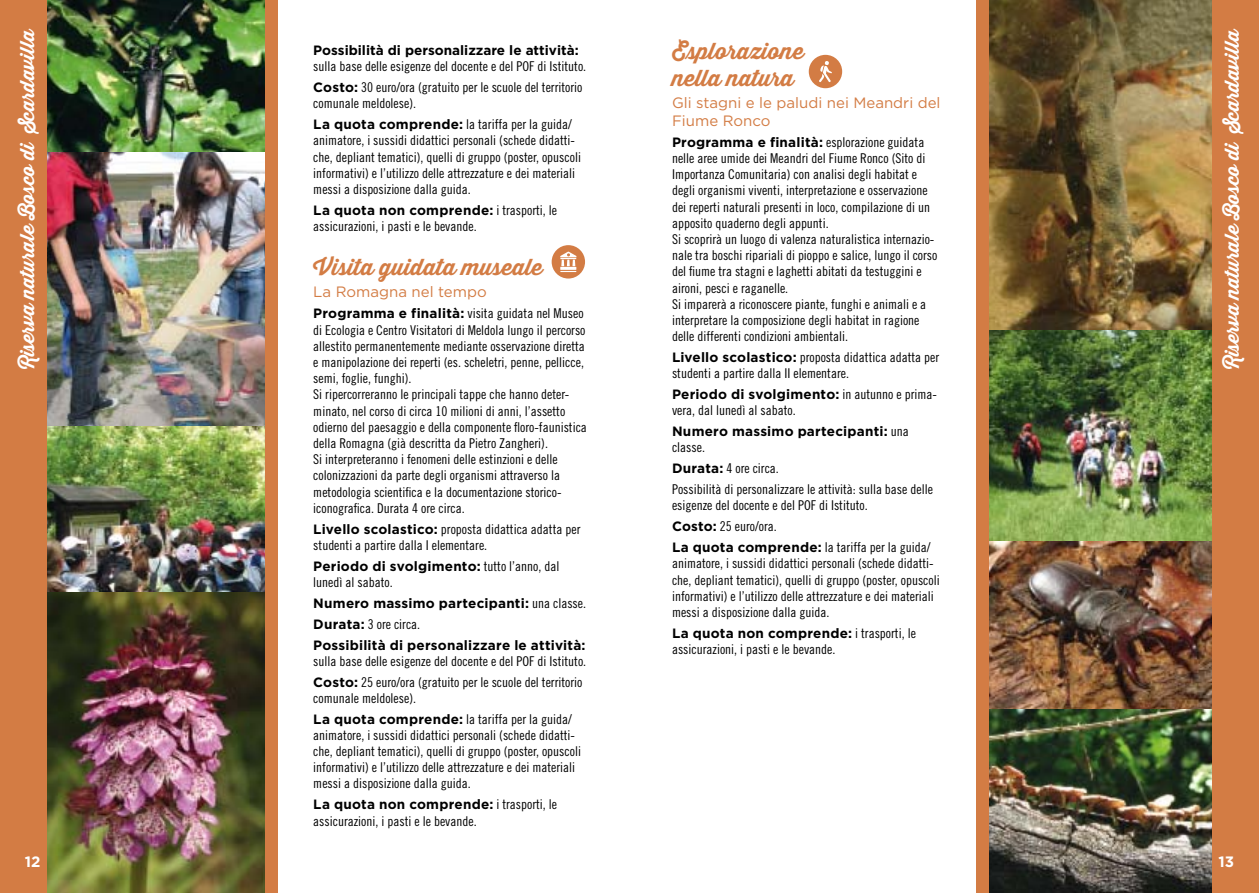
<style>
.page{position:relative;width:1259px;height:893px;background:#fff}
.page>*{position:absolute;margin:0;border:0;box-sizing:border-box;transform-origin:0 0}
.scardavilla_titoli{font:700 22.5px "Thirsty Script";color:#d37c44}
.contenuti{font:700 19.5px "Thirsty Script";color:#fff}
.scardavilla_sottotit{font:15px/18px "Gotham";color:#d37c44}
.t1{font:700 15px "Gotham";color:#fff}
.contenuti-2{font:13.5px/16.2px "Trade Gothic LT Std Cn 18";color:#000}
.no_a_capo{font:13.5px/16.2px "Trade Gothic LT Std Cn 18";color:#000}
.contenuti-3{font:700 13.5px/16.2px "Gotham";letter-spacing:.015em;color:#000}
.titoli_verticali{font:700 13.35px "Gotham";color:#fff}
.s1{font-family:"Gotham";font-weight:700}
.s2{font-family:"Trade Gothic LT Std Cn 18";font-weight:400}
</style>
<div class="page">
<img style="left:989px;top:540px;width:223px;height:169px">
<img style="left:47px;top:152px;width:218px;height:274px">
<img style="left:989px;top:330px;width:223px;height:210px">
<img style="left:47px;top:426px;width:218px;height:167px">
<img style="left:47px;top:0;width:218px;height:152px">
<img style="left:47px;top:593px;width:218px;height:300px">
<img style="left:989px;top:709px;width:223px;height:184px">
<img style="left:989px;top:0;width:223px;height:330px">
<div style="left:0;top:0;width:47px;height:893px;background:#d37c44"></div>
<div style="left:1212px;top:0;width:47px;height:893px;background:#d37c44"></div>
<div style="left:265px;top:0;width:13px;height:893px;background:#d37c44"></div>
<div style="left:976px;top:0;width:13px;height:893px;background:#d37c44"></div>
<div style="left:551px;top:245px;width:34px;height:34px;background:#d37c44;border-radius:50%"></div>
<svg style="left:560px;top:252px;width:16px;height:20px"></svg>
<div style="left:809px;top:55px;width:33px;height:33px;background:#d37c44;border-radius:50%"></div>
<svg style="left:819px;top:61px;width:13px;height:21px"></svg>
<p class="contenuti" style="left:12px;top:369px;width:343px;rotate:-90deg">Riserva naturale Bosco di Scardavilla</p>
<p class="contenuti" style="left:1217px;top:369px;width:343px;rotate:-90deg">Riserva naturale Bosco di Scardavilla</p>
<p class="titoli_verticali" style="left:11px;top:352px;width:320px;rotate:-90deg">RISERVA NATURALE BOSCO DI SCARDAVILLA</p>
<p class="scardavilla_titoli" style="left:672px;top:34px;width:133px">Esplorazione</p>
<p class="scardavilla_titoli" style="left:672px;top:61px;width:123px">nella natura</p>
<p class="scardavilla_sottotit" style="left:672px;top:93px;width:270px">Gli stagni e le paludi nei Meandri del<br>Fiume Ronco</p>
<p class="contenuti-2" style="left:672px;top:134px;width:259px"><span class="s1">Programma e finalità:</span> esplorazione guidata nelle aree umide dei Meandri del Fiume Ronco (Sito di Importanza Comunitaria) con analisi degli habitat e degli organismi viventi, interpretazione e osservazione dei reperti naturali presenti in loco, compilazione di un apposito quaderno degli appunti.</p>
<p class="no_a_capo" style="left:672px;top:231px;width:267px">Si scoprirà un luogo di valenza naturalistica internazio&shy;nale tra boschi ripariali di pioppo e salice, lungo il corso del fiume tra stagni e laghetti abitati da testuggini e aironi, pesci e raganelle.</p>
<p class="no_a_capo" style="left:672px;top:296px;width:256px">Si imparerà a riconoscere piante, funghi e animali e a interpretare la composizione degli habitat in ragione delle differenti condizioni ambientali.</p>
<p class="contenuti-2" style="left:672px;top:349px;width:269px"><span class="s1">Livello scolastico:</span> proposta didattica adatta per studenti a partire dalla II elementare.</p>
<p class="contenuti-2" style="left:672px;top:386px;width:266px"><span class="s1">Periodo di svolgimento:</span> in autunno e prima&shy;vera, dal lunedì al sabato.</p>
<p class="contenuti-3" style="left:672px;top:423px;width:238px">Numero massimo partecipanti: <span class="s2">una classe.</span></p>
<p class="contenuti-2" style="left:672px;top:460px;width:108px"><span class="s1">Durata:</span> 4 ore circa.</p>
<p class="contenuti-2" style="left:672px;top:481px;width:262px">Possibilità di personalizzare le attività: sulla base delle esigenze del docente e del POF di Istituto.</p>
<p class="contenuti-2" style="left:672px;top:518px;width:106px"><span class="s1">Costo:</span> 25 euro/ora.</p>
<p class="contenuti-2" style="left:672px;top:539px;width:269px"><span class="s1">La quota comprende:</span> la tariffa per la guida/ animatore, i sussidi didattici personali (schede didatti&shy;che, depliant tematici), quelli di gruppo (poster, opuscoli informativi) e l’utilizzo delle attrezzature e dei materiali messi a disposizione dalla guida.</p>
<p class="contenuti-2" style="left:672px;top:625px;width:245px"><span class="s1">La quota non comprende:</span> i trasporti, le assicurazioni, i pasti e le bevande.</p>
<p class="contenuti-2" style="left:313px;top:42px;width:274px"><span class="s1">Possibilità di personalizzare le attività: </span>sulla base delle esigenze del docente e del POF di Istituto.</p>
<p class="contenuti-2" style="left:313px;top:79px;width:271px"><span class="s1">Costo:</span> 30 euro/ora (gratuito per le scuole del territorio comunale meldolese).</p>
<p class="contenuti-2" style="left:313px;top:116px;width:269px"><span class="s1">La quota comprende:</span> la tariffa per la guida/ animatore, i sussidi didattici personali (schede didatti&shy;che, depliant tematici), quelli di gruppo (poster, opuscoli informativi) e l’utilizzo delle attrezzature e dei materiali messi a disposizione dalla guida.</p>
<p class="contenuti-2" style="left:313px;top:202px;width:245px"><span class="s1">La quota non comprende:</span> i trasporti, le assicurazioni, i pasti e le bevande.</p>
<p class="scardavilla_titoli" style="left:313px;top:250px;width:231px">Visita guidata museale</p>
<p class="scardavilla_sottotit" style="left:313px;top:283px;width:175px">La Romagna nel tempo</p>
<p class="contenuti-2" style="left:313px;top:305px;width:274px"><span class="s1">Programma e finalità:</span> visita guidata nel Museo di Ecologia e Centro Visitatori di Meldola lungo il percorso allestito permanentemente mediante osservazione diretta e manipolazione dei reperti (es. scheletri, penne, pellicce, semi, foglie, funghi).</p>
<p class="no_a_capo" style="left:313px;top:386px;width:275px">Si ripercorreranno le principali tappe che hanno deter&shy;minato, nel corso di circa 10 milioni di anni, l’assetto odierno del paesaggio e della componente floro-faunistica della Romagna (già descritta da Pietro Zangheri).</p>
<p class="no_a_capo" style="left:313px;top:451px;width:250px">Si interpreteranno i fenomeni delle estinzioni e delle colonizzazioni da parte degli organismi attraverso la metodologia scientifica e la documentazione storico&shy;iconografica. Durata 4 ore circa.</p>
<p class="contenuti-2" style="left:313px;top:520px;width:269px"><span class="s1">Livello scolastico:</span> proposta didattica adatta per studenti a partire dalla I elementare.</p>
<p class="contenuti-2" style="left:313px;top:558px;width:248px"><span class="s1">Periodo di svolgimento:</span> tutto l’anno, dal lunedì al sabato.</p>
<p class="contenuti-3" style="left:313px;top:594px;width:274px">Numero massimo partecipanti: <span class="s2">una classe.</span></p>
<p class="contenuti-2" style="left:313px;top:616px;width:108px"><span class="s1">Durata:</span> 3 ore circa.</p>
<p class="contenuti-2" style="left:313px;top:636px;width:274px"><span class="s1">Possibilità di personalizzare le attività: </span>sulla base delle esigenze del docente e del POF di Istituto.</p>
<p class="contenuti-2" style="left:313px;top:673px;width:271px"><span class="s1">Costo:</span> 25 euro/ora (gratuito per le scuole del territorio comunale meldolese).</p>
<p class="contenuti-2" style="left:313px;top:711px;width:269px"><span class="s1">La quota comprende:</span> la tariffa per la guida/ animatore, i sussidi didattici personali (schede didatti&shy;che, depliant tematici), quelli di gruppo (poster, opuscoli informativi) e l’utilizzo delle attrezzature e dei materiali messi a disposizione dalla guida.</p>
<p class="contenuti-2" style="left:313px;top:796px;width:245px"><span class="s1">La quota non comprende:</span> i trasporti, le assicurazioni, i pasti e le bevande.</p>
<p class="t1" style="left:25px;top:853px;width:17px">12</p>
<p class="t1" style="left:1218px;top:853px;width:17px">13</p>
</div>
